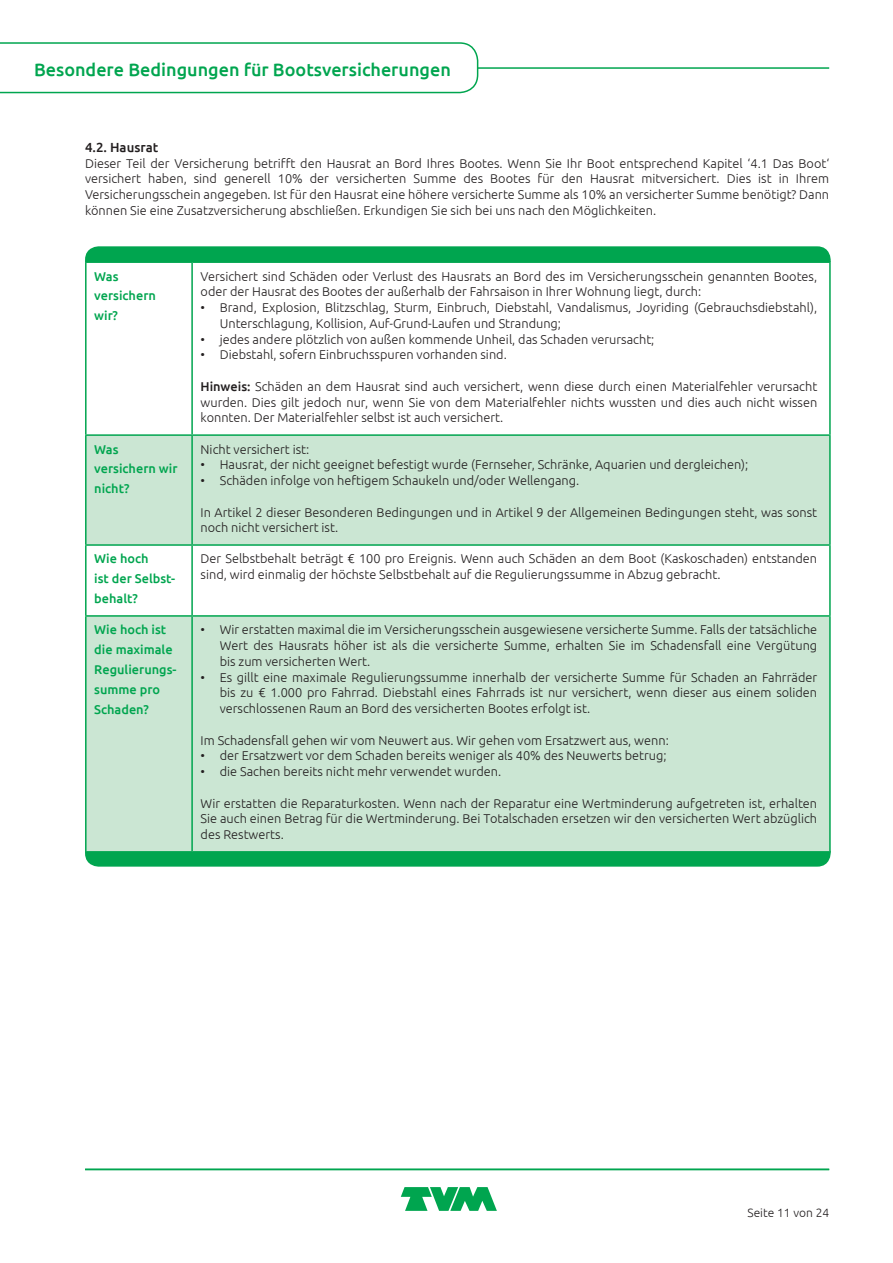
<style>
.page{position:relative;width:893px;height:1263px;background:#fff}
.page>*{position:absolute;margin:0;border:0;box-sizing:border-box;transform-origin:0 0}
.t1{font:500 18px "Ubuntu";color:#00a54f}
.Bodykopje_zw{font:500 13.2px "Ubuntu";color:#231f20}
.Body{font:300 12.75px/15.8px "Ubuntu";color:#231f20;text-align:justify}
.Tabel_-_vraag{font:500 12.75px/19.8px "Ubuntu";color:#00a54f}
.t2{font:300 12px "Ubuntu";color:#231f20}
.s1{font-weight:500}
</style>
<div class="page">
<hr style="left:85px;top:67px;width:744px;height:2px;background:#00a54f">
<svg style="left:0;top:42px;width:479px;height:52px"></svg>
<svg style="left:401px;top:1187px;width:96px;height:24px"></svg>
<hr style="left:85px;top:1169px;width:744px;height:1px;background:#00a54f">
<svg style="left:85px;top:246px;width:746px;height:15px;background:#07a754"></svg>
<svg style="left:85px;top:853px;width:746px;height:14px;background:#08a754"></svg>
<div style="left:87px;top:436px;width:742px;height:108px;background:#cbe6d3"></div>
<div style="left:87px;top:617px;width:742px;height:234px;background:#cbe6d3"></div>
<hr style="left:85px;top:263px;width:2px;height:171px;background:#00a54f">
<hr style="left:85px;top:261px;width:107px;height:2px;background:#00a54f">
<hr style="left:192px;top:261px;width:639px;height:2px;background:#00a54f">
<hr style="left:191px;top:263px;width:2px;height:171px;background:#00a54f">
<hr style="left:829px;top:263px;width:2px;height:171px;background:#00a54f">
<hr style="left:85px;top:436px;width:2px;height:108px;background:#00a54f">
<hr style="left:85px;top:434px;width:107px;height:2px;background:#00a54f">
<hr style="left:192px;top:434px;width:639px;height:2px;background:#00a54f">
<hr style="left:191px;top:436px;width:2px;height:108px;background:#00a54f">
<hr style="left:829px;top:436px;width:2px;height:108px;background:#00a54f">
<hr style="left:85px;top:546px;width:2px;height:69px;background:#00a54f">
<hr style="left:85px;top:544px;width:107px;height:2px;background:#00a54f">
<hr style="left:192px;top:544px;width:639px;height:2px;background:#00a54f">
<hr style="left:191px;top:546px;width:2px;height:69px;background:#00a54f">
<hr style="left:829px;top:546px;width:2px;height:69px;background:#00a54f">
<hr style="left:85px;top:617px;width:2px;height:234px;background:#00a54f">
<hr style="left:85px;top:615px;width:107px;height:2px;background:#00a54f">
<hr style="left:192px;top:615px;width:639px;height:2px;background:#00a54f">
<hr style="left:191px;top:617px;width:2px;height:234px;background:#00a54f">
<hr style="left:829px;top:617px;width:2px;height:234px;background:#00a54f">
<hr style="left:85px;top:851px;width:107px;height:2px;background:#00a54f">
<hr style="left:192px;top:851px;width:639px;height:2px;background:#00a54f">
<h1 class="t1" style="left:34px;top:58px;width:418px">Besondere Bedingungen für Bootsversicherungen</h1>
<p class="Bodykopje_zw" style="left:85px;top:139px;width:75px">4.2. Hausrat</p>
<p class="Body" style="left:85px;top:155px;width:746px">Dieser Teil der Versicherung betrifft den Hausrat an Bord Ihres Bootes. Wenn Sie Ihr Boot entsprechend Kapitel ‘4.1 Das Boot‘ versichert haben, sind generell 10% der versicherten Summe des Bootes für den Hausrat mitversichert. Dies ist in Ihrem Versicherungsschein angegeben. Ist für den Hausrat eine höhere versicherte Summe als 10% an versicherter Summe benötigt? Dann können Sie eine Zusatzversicherung abschließen. Erkundigen Sie sich bei uns nach den Möglichkeiten.</p>
<p class="Tabel_-_vraag" style="left:94px;top:266px;width:63px">Was versichern wir?</p>
<p class="Body" style="left:201px;top:268px;width:618px">Versichert sind Schäden oder Verlust des Hausrats an Bord des im Versicherungsschein genannten Bootes, oder der Hausrat des Bootes der außerhalb der Fahrsaison in Ihrer Wohnung liegt, durch:</p>
<p class="Body" style="left:220px;top:299px;width:599px;text-indent:-19px">• Brand, Explosion, Blitzschlag, Sturm, Einbruch, Diebstahl, Vandalismus, Joyriding (Gebrauchsdiebstahl),<br>Unterschlagung, Kollision, Auf-Grund-Laufen und Strandung;</p>
<p class="Body" style="left:201px;top:331px;width:455px">• jedes andere plötzlich von außen kommende Unheil, das Schaden verursacht;</p>
<p class="Body" style="left:201px;top:347px;width:308px">• Diebstahl, sofern Einbruchsspuren vorhanden sind.</p>
<p class="Body" style="left:201px;top:378px;width:618px"><span class="s1">Hinweis:</span> Schäden an dem Hausrat sind auch versichert, wenn diese durch einen Materialfehler verursacht wurden. Dies gilt jedoch nur, wenn Sie von dem Materialfehler nichts wussten und dies auch nicht wissen konnten. Der Materialfehler selbst ist auch versichert.</p>
<p class="Tabel_-_vraag" style="left:94px;top:439px;width:26px">Was</p>
<p class="Tabel_-_vraag" style="left:94px;top:458px;width:85px">versichern wir nicht?</p>
<p class="Body" style="left:201px;top:441px;width:110px">Nicht versichert ist:</p>
<p class="Body" style="left:201px;top:456px;width:549px">• Hausrat, der nicht geeignet befestigt wurde (Fernseher, Schränke, Aquarien und dergleichen);</p>
<p class="Body" style="left:201px;top:472px;width:380px">• Schäden infolge von heftigem Schaukeln und/oder Wellengang.</p>
<p class="Body" style="left:201px;top:504px;width:618px">In Artikel 2 dieser Besonderen Bedingungen und in Artikel 9 der Allgemeinen Bedingungen steht, was sonst noch nicht versichert ist.</p>
<p class="Tabel_-_vraag" style="left:94px;top:548px;width:82px">Wie hoch<br>ist der Selbst&shy;behalt?</p>
<p class="Body" style="left:201px;top:551px;width:618px">Der Selbstbehalt beträgt € 100 pro Ereignis. Wenn auch Schäden an dem Boot (Kaskoschaden) entstanden sind, wird einmalig der höchste Selbstbehalt auf die Regulierungssumme in Abzug gebracht.</p>
<p class="Tabel_-_vraag" style="left:94px;top:619px;width:84px">Wie hoch ist die maximale<br>Regulierungs&shy;summe pro<br>Schaden?</p>
<p class="Body" style="left:220px;top:622px;width:599px;text-indent:-19px">• Wir erstatten maximal die im Versicherungsschein ausgewiesene versicherte Summe. Falls der tatsächliche Wert des Hausrats höher ist als die versicherte Summe, erhalten Sie im Schadensfall eine Vergütung bis zum versicherten Wert.</p>
<p class="Body" style="left:220px;top:669px;width:599px;text-indent:-19px">• Es gillt eine maximale Regulierungssumme innerhalb der versicherte Summe für Schaden an Fahrräder bis zu € 1.000 pro Fahrrad. Diebstahl eines Fahrrads ist nur versichert, wenn dieser aus einem soliden verschlossenen Raum an Bord des versicherten Bootes erfolgt ist.</p>
<p class="Body" style="left:201px;top:732px;width:470px">Im Schadensfall gehen wir vom Neuwert aus. Wir gehen vom Ersatzwert aus, wenn:</p>
<p class="Body" style="left:201px;top:748px;width:467px">• der Ersatzwert vor dem Schaden bereits weniger als 40% des Neuwerts betrug;</p>
<p class="Body" style="left:201px;top:763px;width:302px">• die Sachen bereits nicht mehr verwendet wurden.</p>
<p class="Body" style="left:201px;top:795px;width:618px">Wir erstatten die Reparaturkosten. Wenn nach der Reparatur eine Wertminderung aufgetreten ist, erhalten Sie auch einen Betrag für die Wertminderung. Bei Totalschaden ersetzen wir den versicherten Wert abzüglich des Restwerts.</p>
<p class="t2" style="left:747px;top:1205px;width:83px">Seite 11 von 24</p>
</div>
